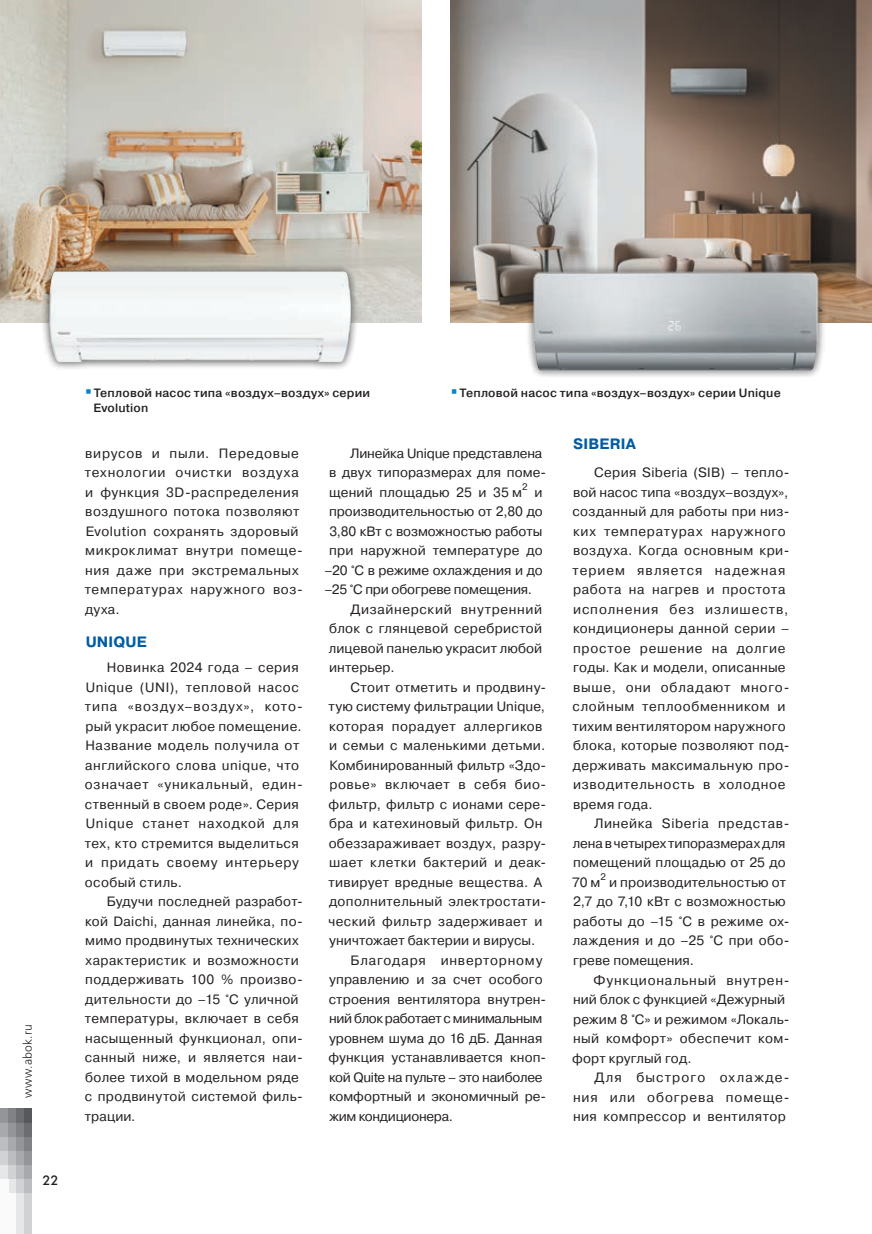
<style>
.page{position:relative;width:872px;height:1234px;background:#fff}
.page>*{position:absolute;margin:0;border:0;box-sizing:border-box;transform-origin:0 0}
.t1{font:700 15px "Pragmatica";letter-spacing:.01em;color:#015ca3}
.t2{font:13.5px/19.5px "Pragmatica";letter-spacing:.03em;color:#231f20}
.t3{font:13.5px/19.5px "Pragmatica";letter-spacing:.005em;color:#231f20}
.t4{font:13.5px "Pragmatica";letter-spacing:.01em;color:#231f20}
.t5{font:13.5px "Pragmatica";letter-spacing:-.005em;color:#231f20}
.t6{font:13.5px "Pragmatica";color:#231f20}
.t7{font:13.5px "Pragmatica";letter-spacing:-.02em;color:#231f20}
.t8{font:13.5px "Pragmatica";letter-spacing:-.03em;color:#231f20}
.t9{font:13.5px "Pragmatica";letter-spacing:-.01em;color:#231f20}
.t10{font:13.5px "Pragmatica";letter-spacing:.055em;color:#231f20}
.t11{font:13.5px "Futura Futuris C";color:#231f20}
.t12{font:500 12px/15px "Pragmatica";letter-spacing:.015em;color:#231f20}
.t13{font:12px "Free Set Light C";letter-spacing:.015em;color:#231f20}
.t14{font:9.45px "Pragmatica";color:#231f20}
</style>
<div class="page">
<div style="left:0;top:1108px;width:9px;height:14px;background:#939598"></div>
<div style="left:0;top:1122px;width:9px;height:14px;background:#a8a9ad"></div>
<div style="left:0;top:1136px;width:9px;height:14px;background:#bcbdc0"></div>
<div style="left:0;top:1150px;width:9px;height:15px;background:#d1d2d4"></div>
<div style="left:0;top:1165px;width:9px;height:14px;background:#e6e7e9"></div>
<div style="left:9px;top:1108px;width:7px;height:14px;background:#808285"></div>
<div style="left:9px;top:1122px;width:7px;height:14px;background:#939598"></div>
<div style="left:9px;top:1136px;width:7px;height:14px;background:#a8a9ad"></div>
<div style="left:9px;top:1150px;width:7px;height:15px;background:#bcbdc0"></div>
<div style="left:9px;top:1165px;width:7px;height:14px;background:#d1d2d4"></div>
<div style="left:9px;top:1179px;width:7px;height:14px;background:#e6e7e9"></div>
<div style="left:16px;top:1108px;width:8px;height:14px;background:#6c6d70"></div>
<div style="left:16px;top:1122px;width:8px;height:14px;background:#808285"></div>
<div style="left:16px;top:1136px;width:8px;height:14px;background:#939598"></div>
<div style="left:16px;top:1150px;width:8px;height:15px;background:#a8a9ad"></div>
<div style="left:16px;top:1165px;width:8px;height:14px;background:#bcbdc0"></div>
<div style="left:16px;top:1179px;width:8px;height:14px;background:#d1d2d4"></div>
<div style="left:24px;top:1108px;width:8px;height:14px;background:#57585a"></div>
<div style="left:24px;top:1122px;width:8px;height:14px;background:#6c6d70"></div>
<div style="left:24px;top:1136px;width:8px;height:14px;background:#808285"></div>
<div style="left:24px;top:1150px;width:8px;height:15px;background:#939598"></div>
<div style="left:24px;top:1165px;width:8px;height:14px;background:#a8a9ad"></div>
<div style="left:24px;top:1179px;width:8px;height:14px;background:#bcbdc0"></div>
<div style="left:0;top:1179px;width:9px;height:54px;background:#fafafa"></div>
<div style="left:9px;top:1193px;width:7px;height:40px;background:#fafafa"></div>
<div style="left:16px;top:1193px;width:8px;height:40px;background:#e6e7e9"></div>
<div style="left:24px;top:1193px;width:8px;height:40px;background:#d1d2d4"></div>
<img style="left:0;top:0;width:421px;height:322px">
<div style="left:41px;top:263px;width:318px;height:107px;background:#231f20;opacity:.75"></div>
<img style="left:49px;top:271px;width:51px;height:91px">
<img style="left:451px;top:0;width:421px;height:322px">
<img style="left:525px;top:264px;width:302px;height:113px">
<p class="t13" style="left:21px;top:1097px;width:75px;rotate:-90deg">www.abok.ru</p>
<p class="t11" style="left:43px;top:1171px;width:17px">22</p>
<p class="t12" style="left:94px;top:385px;width:278px">Тепловой насос типа «воздух–воздух» серии<br>Evolution</p>
<p class="t12" style="left:459px;top:385px;width:323px">Тепловой насос типа «воздух–воздух» серии Unique</p>
<p class="t2" style="left:85px;top:443px;width:219px">вирусов и пыли. Передовые технологии очистки воздуха и функция 3D-распределения воздушного потока позволяют<br>Evolution сохранять здоровый микроклимат внутри помеще&shy;ния даже при экстремальных температурах наружного воз&shy;духа.</p>
<p class="t1" style="left:86px;top:632px;width:63px">UNIQUE</p>
<p class="t2" style="left:85px;top:658px;width:219px;text-indent:22px">Новинка 2024 года – серия<br>Unique (UNI), тепловой насос типа «воздух–воздух», кото&shy;рый украсит любое помещение.<br>Название модель получила от английского слова unique, что означает «уникальный, един&shy;ственный в своем роде». Серия<br>Unique станет находкой для тех, кто стремится выделиться и придать своему интерьеру особый стиль.</p>
<p class="t2" style="left:85px;top:892px;width:219px;text-indent:22px">Будучи последней разработ&shy;кой Daichi, данная линейка, по&shy;мимо продвинутых технических характеристик и возможности поддерживать 100 % произво&shy;дительности до –15 °С уличной температуры, включает в себя насыщенный функционал, опи&shy;санный ниже, и является наи&shy;более тихой в модельном ряде с продвинутой системой филь&shy;трации.</p>
<p class="t3" style="left:329px;top:443px;width:219px;text-indent:21px">Линейка Unique представлена в двух типоразмерах для поме&shy;щений площадью 25 и 35 м</p>
<p class="t14" style="left:522px;top:480px;width:7px">2</p>
<p class="t2" style="left:534px;top:482px;width:10px">и</p>
<p class="t6" style="left:329px;top:503px;width:215px">производительностью от 2,80 до</p>
<p class="t5" style="left:329px;top:522px;width:214px">3,80 кВт с возможностью работы</p>
<p class="t2" style="left:329px;top:541px;width:215px">при наружной температуре до</p>
<p class="t5" style="left:324px;top:561px;width:220px">–20 °С в режиме охлаждения и до</p>
<p class="t9" style="left:324px;top:581px;width:209px">–25 °С при обогреве помещения.</p>
<p class="t2" style="left:350px;top:599px;width:193px">Дизайнерский внутренний</p>
<p class="t2" style="left:329px;top:619px;width:215px">блок с глянцевой серебристой</p>
<p class="t3" style="left:329px;top:638px;width:215px">лицевой панелью украсит любой</p>
<p class="t4" style="left:329px;top:659px;width:67px">интерьер.</p>
<p class="t2" style="left:350px;top:677px;width:197px">Стоит отметить и продвину-</p>
<p class="t4" style="left:329px;top:698px;width:218px">тую систему фильтрации Unique,</p>
<p class="t2" style="left:329px;top:716px;width:215px">которая порадует аллергиков</p>
<p class="t2" style="left:329px;top:736px;width:217px">и семьи с маленькими детьми.</p>
<p class="t4" style="left:329px;top:756px;width:218px">Комбинированный фильтр «Здо-</p>
<p class="t2" style="left:329px;top:775px;width:218px">ровье» включает в себя био-</p>
<p class="t2" style="left:328px;top:794px;width:219px">фильтр, фильтр с ионами сере-</p>
<p class="t2" style="left:329px;top:814px;width:215px">бра и катехиновый фильтр. Он</p>
<p class="t2" style="left:329px;top:833px;width:219px">обеззараживает воздух, разру-</p>
<p class="t2" style="left:329px;top:853px;width:219px">шает клетки бактерий и деак-</p>
<p class="t2" style="left:329px;top:872px;width:215px">тивирует вредные вещества. А</p>
<p class="t2" style="left:329px;top:892px;width:219px">дополнительный электростати-</p>
<p class="t2" style="left:328px;top:911px;width:215px">ческий фильтр задерживает и</p>
<p class="t3" style="left:329px;top:931px;width:208px">уничтожает бактерии и вирусы.</p>
<p class="t10" style="left:351px;top:951px;width:193px">Благодаря инверторному</p>
<p class="t4" style="left:329px;top:971px;width:215px">управлению и за счет особого</p>
<p class="t2" style="left:329px;top:989px;width:219px">строения вентилятора внутрен-</p>
<p class="t8" style="left:329px;top:1010px;width:215px">ний блок работает с минимальным</p>
<p class="t5" style="left:329px;top:1029px;width:215px">уровнем шума до 16 дБ. Данная</p>
<p class="t4" style="left:328px;top:1049px;width:219px">функция устанавливается кноп-</p>
<p class="t7" style="left:329px;top:1068px;width:215px">кой Quite на пульте – это наиболее</p>
<p class="t6" style="left:329px;top:1088px;width:219px">комфортный и экономичный ре-</p>
<p class="t7" style="left:329px;top:1107px;width:125px">жим кондиционера.</p>
<p class="t1" style="left:573px;top:433px;width:64px">SIBERIA</p>
<p class="t2" style="left:572px;top:463px;width:218px;text-indent:22px">Серия Siberia (SIB) – тепло&shy;вой насос типа «воздух–воздух», созданный для работы при низ&shy;ких температурах наружного воздуха. Когда основным кри&shy;терием является надежная работа на нагрев и простота исполнения без излишеств, кондиционеры данной серии – простое решение на долгие годы. Как и модели, описанные выше, они обладают много&shy;слойным теплообменником и тихим вентилятором наружного блока, которые позволяют под&shy;держивать максимальную про&shy;изводительность в холодное время года.</p>
<p class="t2" style="left:572px;top:814px;width:219px;text-indent:22px">Линейка Siberia представ&shy;лена в четырех типоразмерах для помещений площадью от 25 до<br>70 м</p>
<p class="t14" style="left:600px;top:870px;width:7px">2</p>
<p class="t2" style="left:573px;top:872px;width:218px;text-indent:36px">и производительностью от<br>2,7 до 7,10 кВт с возможностью работы до –15 °С в режиме ох&shy;лаждения и до –25 °С при обо&shy;греве помещения.</p>
<p class="t2" style="left:572px;top:970px;width:218px;text-indent:21px">Функциональный внутрен&shy;ний блок с функцией «Дежурный режим 8 °С» и режимом «Локаль&shy;ный комфорт» обеспечит ком&shy;форт круглый год.</p>
<p class="t2" style="left:573px;top:1067px;width:218px;text-align:justify;text-indent:21px">Для быстрого охлажде&shy;ния или обогрева помеще&shy;ния компрессор и вентилятор</p>
</div>
